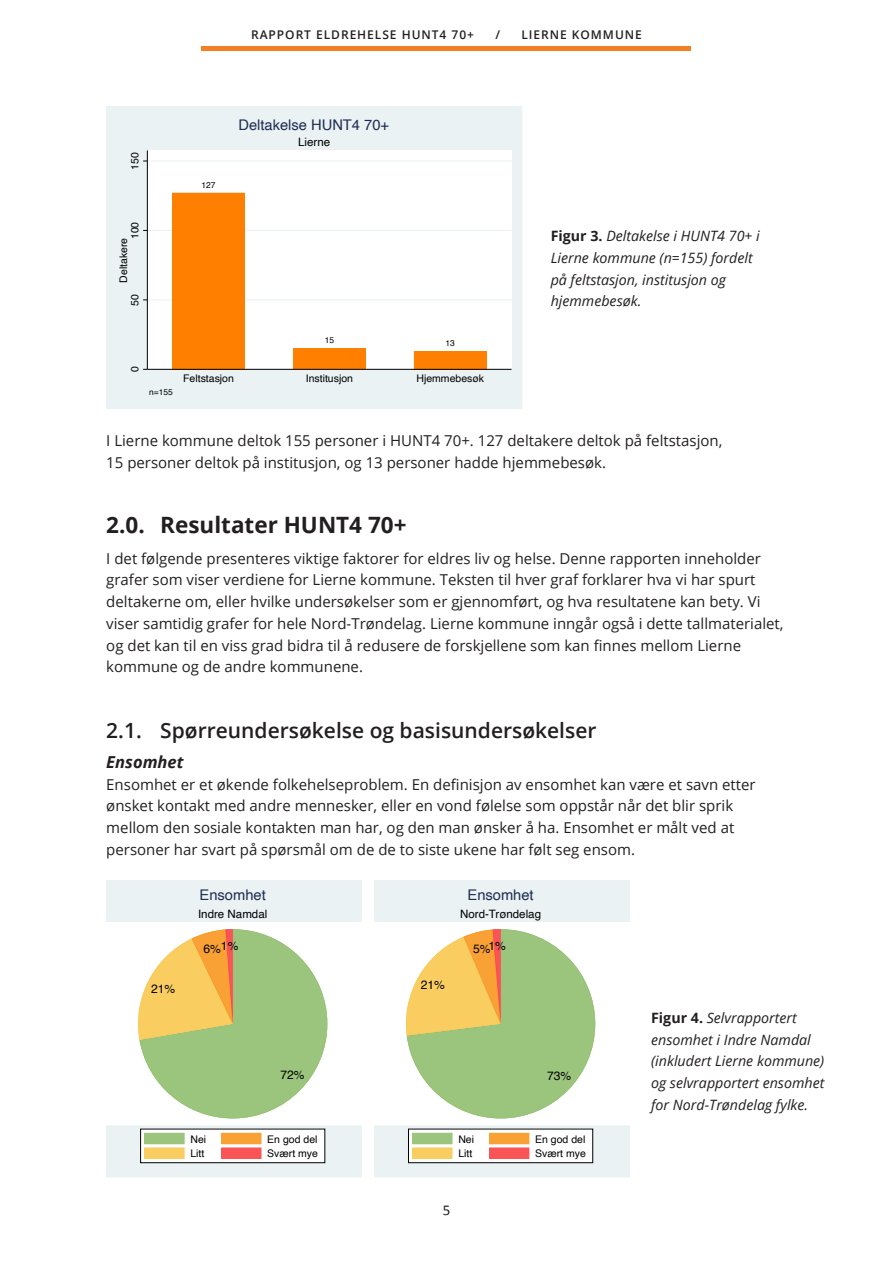
<style>
.page{position:relative;width:893px;height:1263px;background:#fff}
.page>*{position:absolute;margin:0;border:0;box-sizing:border-box;transform-origin:0 0}
.t1{font:700 22.5px "Open Sans";color:#231f20}
.t2{font:600 21px "Open Sans";color:#231f20}
.t3{font:italic 700 16.5px "Open Sans";color:#231f20}
.t4{font:15px/21.8px "Open Sans";color:#231f20}
.t5{font:15px "Calibri";color:#231f20}
.t6{font:14.7px "Helvetica";color:#1e2d53}
.t7{font:italic 14.25px/21.8px "Open Sans";color:#231f20}
.t8{font:12.15px "Helvetica";color:#000}
.t9{font:600 12px "Open Sans";letter-spacing:.08em;color:#231f20}
.t10{font:11.55px "Helvetica";color:#000}
.t11{font:10.5px/14.7px "Helvetica";color:#000}
.t12{font:8.4px "Helvetica";color:#000}
.s1{font-weight:700;font-style:normal}
</style>
<div class="page">
<hr style="left:202px;top:47px;width:489px;height:4px;background:#f48026">
<div style="left:106px;top:106px;width:416px;height:303px;background:#eaf2f3"></div>
<div style="left:147px;top:150px;width:364px;height:219px;background:#fff"></div>
<hr style="left:147px;top:299px;width:364px;height:1px;background:#eaf2f3">
<hr style="left:147px;top:230px;width:364px;height:1px;background:#eaf2f3">
<hr style="left:147px;top:161px;width:364px;height:1px;background:#eaf2f3">
<div style="left:172px;top:193px;width:73px;height:176px;background:#ff7f00"></div>
<div style="left:293px;top:348px;width:73px;height:21px;background:#ff7f00"></div>
<div style="left:293px;top:348px;width:73px;height:21px;border:1px solid #ff7f00"></div>
<div style="left:414px;top:351px;width:72px;height:18px;background:#ff7f00"></div>
<div style="left:414px;top:351px;width:72px;height:18px;border:1px solid #ff7f00"></div>
<hr style="left:147px;top:150px;width:1px;height:219px;background:#000">
<hr style="left:147px;top:369px;width:364px;height:1px;background:#000">
<div style="left:106px;top:880px;width:255px;height:297px;background:#eaf2f3"></div>
<svg style="left:106px;top:922px;width:255px;height:203px"></svg>
<svg style="left:132px;top:929px;width:195px;height:189px"></svg>
<div style="left:140px;top:1129px;width:185px;height:34px;background:#fff"></div>
<div style="left:140px;top:1129px;width:185px;height:34px;border:1px solid #000"></div>
<div style="left:145px;top:1133px;width:39px;height:11px;background:#9bc57c"></div>
<div style="left:145px;top:1148px;width:39px;height:10px;background:#facd61"></div>
<div style="left:222px;top:1133px;width:39px;height:11px;background:#f9a134"></div>
<div style="left:222px;top:1148px;width:39px;height:10px;background:#fa5457"></div>
<div style="left:374px;top:880px;width:255px;height:297px;background:#eaf2f3"></div>
<svg style="left:374px;top:922px;width:255px;height:203px"></svg>
<svg style="left:401px;top:929px;width:194px;height:189px"></svg>
<div style="left:408px;top:1129px;width:185px;height:34px;background:#fff"></div>
<div style="left:408px;top:1129px;width:185px;height:34px;border:1px solid #000"></div>
<div style="left:413px;top:1133px;width:39px;height:11px;background:#9bc57c"></div>
<div style="left:413px;top:1148px;width:39px;height:10px;background:#facd61"></div>
<div style="left:490px;top:1133px;width:39px;height:11px;background:#f9a134"></div>
<div style="left:490px;top:1148px;width:39px;height:10px;background:#fa5457"></div>
<p class="t9" style="left:251px;top:26px;width:224px">RAPPORT ELDREHELSE HUNT4 70+</p>
<p class="t9" style="left:495px;top:26px;width:6px">/</p>
<p class="t9" style="left:521px;top:26px;width:122px">LIERNE KOMMUNE</p>
<p class="t6" style="left:238px;top:114px;width:152px">Deltakelse HUNT4 70+</p>
<p class="t11" style="left:128px;top:170px;width:19px;rotate:-90deg">150</p>
<p class="t12" style="left:202px;top:178px;width:16px">127</p>
<p class="t10" style="left:298px;top:133px;width:34px">Lierne</p>
<p class="t11" style="left:128px;top:239px;width:19px;rotate:-90deg">100</p>
<p class="t11" style="left:116px;top:283px;width:46px;rotate:-90deg">Deltakere</p>
<p class="t11" style="left:128px;top:306px;width:13px;rotate:-90deg">50</p>
<p class="t11" style="left:128px;top:372px;width:7px;rotate:-90deg">0</p>
<p class="t12" style="left:149px;top:385px;width:25px">n=155</p>
<p class="t12" style="left:325px;top:334px;width:11px">15</p>
<p class="t12" style="left:446px;top:337px;width:11px">13</p>
<p class="t11" style="left:183px;top:371px;width:52px">Feltstasjon</p>
<p class="t11" style="left:306px;top:371px;width:49px">Institusjon</p>
<p class="t11" style="left:416px;top:371px;width:69px">Hjemmebesøk</p>
<p class="t7" style="left:551px;top:225px;width:211px"><span class="s1">Figur 3.</span> Deltakelse i HUNT4 70+ i<br>Lierne kommune (n=155) fordelt på feltstasjon, institusjon og hjemmebesøk.</p>
<p class="t4" style="left:106px;top:429px;width:618px">I Lierne kommune deltok 155 personer i HUNT4 70+. 127 deltakere deltok på feltstasjon,<br>15 personer deltok på institusjon, og 13 personer hadde hjemmebesøk.</p>
<h1 class="t1" style="left:106px;top:509px;width:302px">2.0. Resultater HUNT4 70+</h1>
<p class="t4" style="left:106px;top:547px;width:679px">I det følgende presenteres viktige faktorer for eldres liv og helse. Denne rapporten inneholder grafer som viser verdiene for Lierne kommune. Teksten til hver graf forklarer hva vi har spurt deltakerne om, eller hvilke undersøkelser som er gjennomført, og hva resultatene kan bety. Vi viser samtidig grafer for hele Nord-Trøndelag. Lierne kommune inngår også i dette tallmaterialet, og det kan til en viss grad bidra til å redusere de forskjellene som kan finnes mellom Lierne kommune og de andre kommunene.</p>
<h2 class="t2" style="left:106px;top:715px;width:492px">2.1. Spørreundersøkelse og basisundersøkelser</h2>
<p class="t3" style="left:106px;top:750px;width:79px">Ensomhet</p>
<p class="t4" style="left:106px;top:773px;width:651px">Ensomhet er et økende folkehelseproblem. En definisjon av ensomhet kan være et savn etter ønsket kontakt med andre mennesker, eller en vond følelse som oppstår når det blir sprik mellom den sosiale kontakten man har, og den man ønsker å ha. Ensomhet er målt ved at personer har svart på spørsmål om de de to siste ukene har følt seg ensom.</p>
<p class="t8" style="left:151px;top:979px;width:26px">21%</p>
<p class="t6" style="left:200px;top:884px;width:68px">Ensomhet</p>
<p class="t10" style="left:198px;top:905px;width:71px">Indre Namdal</p>
<p class="t8" style="left:204px;top:938px;width:36px">6%1%</p>
<p class="t8" style="left:280px;top:1065px;width:26px">72%</p>
<p class="t11" style="left:190px;top:1132px;width:17px">Nei<br>Litt</p>
<p class="t11" style="left:267px;top:1132px;width:52px">En god del<br>Svært mye</p>
<p class="t8" style="left:421px;top:976px;width:26px">21%</p>
<p class="t6" style="left:467px;top:884px;width:68px">Ensomhet</p>
<p class="t10" style="left:460px;top:905px;width:83px">Nord-Trøndelag</p>
<p class="t8" style="left:473px;top:938px;width:35px">5%1%</p>
<p class="t8" style="left:547px;top:1066px;width:26px">73%</p>
<p class="t11" style="left:458px;top:1132px;width:17px">Nei<br>Litt</p>
<p class="t11" style="left:535px;top:1132px;width:52px">En god del<br>Svært mye</p>
<p class="t5" style="left:443px;top:1200px;width:9px">5</p>
<p class="t7" style="left:651px;top:1006px;width:175px"><span class="s1">Figur 4.</span> Selvrapportert ensomhet i Indre Namdal (inkludert Lierne kommune) og selvrapportert ensomhet for Nord-Trøndelag fylke.</p>
</div>
